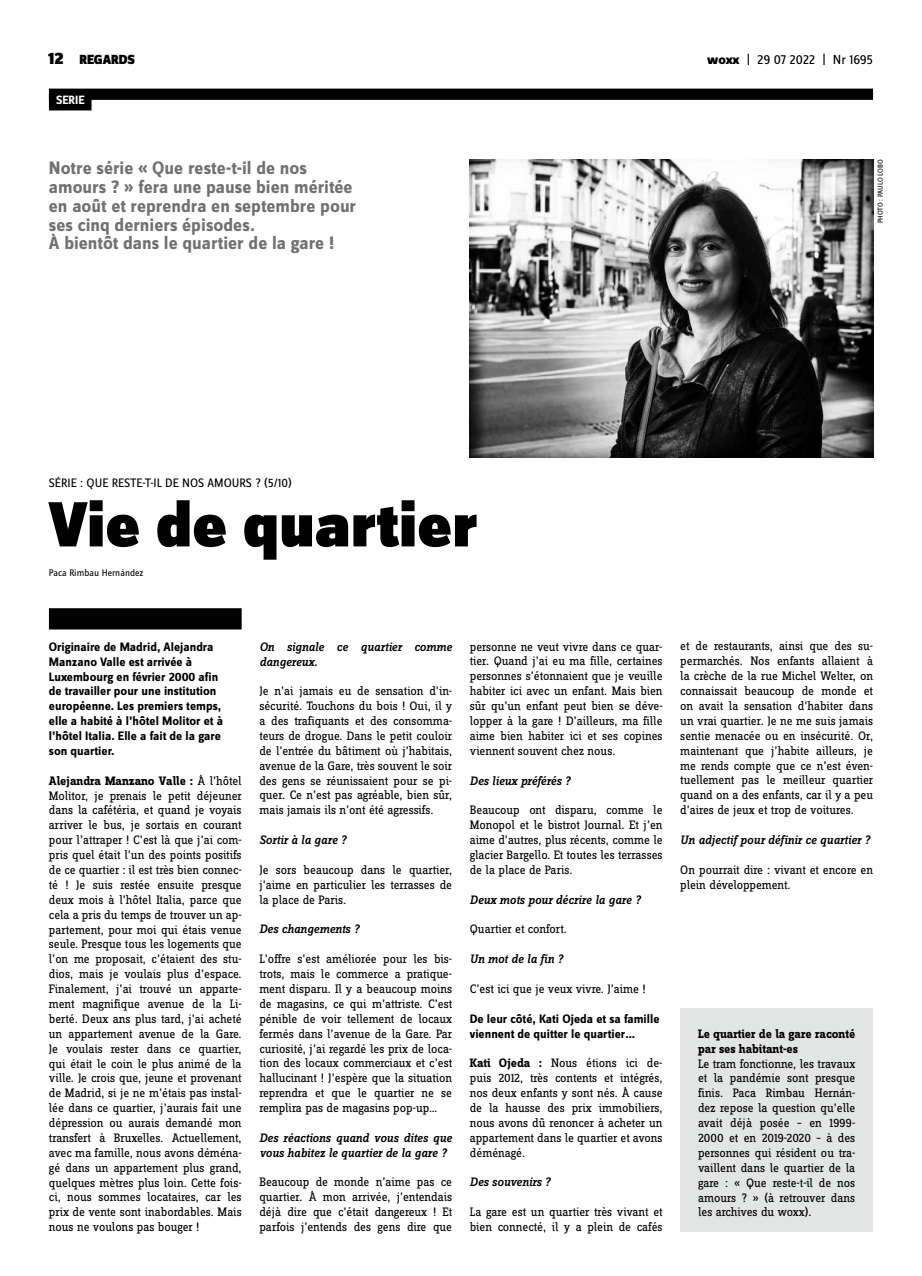
<style>
.page{position:relative;width:922px;height:1276px;background:#fff}
.page>*{position:absolute;margin:0;border:0;box-sizing:border-box;transform-origin:0 0}
.t1{font:900 66.25px "Zine Sans Dis";color:#000}
.t2{font:700 18.75px/18.8px "Zine Sans Dis";color:#707172}
.t3{font:13.75px "Zine Sans Dis";letter-spacing:-.01em;color:#000}
.t4{font:900 13.75px "Zine Sans Dis";letter-spacing:-.01em;color:#000}
.t5{font:12.75px/14.9px "Zine Slab Dis";letter-spacing:-.01em;color:#000;text-align:justify}
.t6{font:700 12.75px/14.9px "Zine Sans Dis";color:#000}
.t7{font:italic 500 12.75px/14.9px "Zine Slab Dis";color:#000}
.t8{font:12.75px "Zine Sans Dis";color:#000}
.t9{font:700 12.5px "Zine Sans Dis";color:#fff}
.t10{font:10px "Zine Sans Dis";color:#000}
.t11{font:7.5px "Zine Sans Dis";letter-spacing:-.02em;color:#000}
.s1{font-size:17.5px}
.s2{font-weight:800}
.s3{font-weight:700}
</style>
<div class="page">
<div style="left:49px;top:89px;width:823px;height:11px;background:#000"></div>
<div style="left:49px;top:608px;width:192px;height:21px;background:#000"></div>
<img style="left:469px;top:159px;width:403px;height:298px">
<div style="left:49px;top:94px;width:42px;height:16px;background:#000"></div>
<div style="left:680px;top:1008px;width:192px;height:223px;background:#e3e4e4"></div>
<p class="t4" style="left:48px;top:52px;width:88px"><span class="s1">12</span> REGARDS</p>
<p class="t3" style="left:707px;top:53px;width:167px"><span class="s2">woxx</span> | 29 07 2022 | NR 1695</p>
<p class="t9" style="left:56px;top:93px;width:30px">SERIE</p>
<p class="t2" style="left:49px;top:160px;width:309px">Notre série « Que reste-t-il de nos amours ? » fera une pause bien méritée en août et reprendra en septembre pour ses cinq derniers épisodes.<br>À bientôt dans le quartier de la gare !</p>
<p class="t11" style="left:876px;top:223px;width:65px;rotate:-90deg">PHOTO : PAULO LOBO</p>
<p class="t8" style="left:49px;top:477px;width:244px">SÉRIE : QUE RESTE-T-IL DE NOS AMOURS ? (5/10)</p>
<p class="t1" style="left:49px;top:488px;width:429px">Vie de quartier</p>
<p class="t10" style="left:49px;top:568px;width:96px">PACA RIMBAU HERNÁNDEZ</p>
<p class="t6" style="left:49px;top:640px;width:176px">Originaire de Madrid, Alejandra<br>Manzano Valle est arrivée à<br>Luxembourg en février 2000 afin de travailler pour une institution européenne. Les premiers temps, elle a habité à l’hôtel Molitor et à l’hôtel Italia. Elle a fait de la gare son quartier.</p>
<p class="t5" style="left:49px;top:773px;width:194px"><span class="s3">Alejandra Manzano Valle :</span> À l’hôtel Molitor, je prenais le petit déjeuner dans la cafétéria, et quand je voyais arriver le bus, je sortais en courant pour l’attraper ! C’est là que j’ai com&shy;pris quel était l’un des points positifs de ce quartier : il est très bien connec&shy;té ! Je suis restée ensuite presque deux mois à l’hôtel Italia, parce que cela a pris du temps de trouver un ap&shy;partement, pour moi qui étais venue seule. Presque tous les logements que l’on me proposait, c’étaient des stu&shy;dios, mais je voulais plus d’espace.<br>Finalement, j’ai trouvé un apparte&shy;ment magnifique avenue de la Li&shy;berté. Deux ans plus tard, j’ai acheté un appartement avenue de la Gare.<br>Je voulais rester dans ce quartier, qui était le coin le plus animé de la ville. Je crois que, jeune et provenant de Madrid, si je ne m’étais pas instal&shy;lée dans ce quartier, j’aurais fait une dépression ou aurais demandé mon transfert à Bruxelles. Actuellement, avec ma famille, nous avons déména&shy;gé dans un appartement plus grand, quelques mètres plus loin. Cette fois&shy;ci, nous sommes locataires, car les prix de vente sont inabordables. Mais nous ne voulons pas bouger !</p>
<p class="t7" style="left:259px;top:639px;width:194px">On signale ce quartier comme dangereux.</p>
<p class="t5" style="left:259px;top:684px;width:194px">Je n’ai jamais eu de sensation d’in&shy;sécurité. Touchons du bois ! Oui, il y a des trafiquants et des consomma&shy;teurs de drogue. Dans le petit couloir de l’entrée du bâtiment où j’habitais, avenue de la Gare, très souvent le soir des gens se réunissaient pour se pi&shy;quer. Ce n’est pas agréable, bien sûr, mais jamais ils n’ont été agressifs.</p>
<p class="t7" style="left:259px;top:832px;width:88px">Sortir à la gare ?</p>
<p class="t5" style="left:259px;top:863px;width:194px">Je sors beaucoup dans le quartier, j’aime en particulier les terrasses de la place de Paris.</p>
<p class="t7" style="left:259px;top:922px;width:101px">Des changements ?</p>
<p class="t5" style="left:259px;top:952px;width:194px">L’offre s’est améliorée pour les bis&shy;trots, mais le commerce a pratique&shy;ment disparu. Il y a beaucoup moins de magasins, ce qui m’attriste. C’est pénible de voir tellement de locaux fermés dans l’avenue de la Gare. Par curiosité, j’ai regardé les prix de loca&shy;tion des locaux commerciaux et c’est hallucinant ! J’espère que la situation reprendra et que le quartier ne se remplira pas de magasins pop-up…</p>
<p class="t7" style="left:259px;top:1130px;width:194px">Des réactions quand vous dites que vous habitez le quartier de la gare ?</p>
<p class="t5" style="left:259px;top:1175px;width:194px">Beaucoup de monde n’aime pas ce quartier. À mon arrivée, j’entendais déjà dire que c’était dangereux ! Et parfois j’entends des gens dire que</p>
<p class="t5" style="left:469px;top:639px;width:194px">personne ne veut vivre dans ce quar&shy;tier. Quand j’ai eu ma fille, certaines personnes s’étonnaient que je veuille habiter ici avec un enfant. Mais bien sûr qu’un enfant peut bien se déve&shy;lopper à la gare ! D’ailleurs, ma fille aime bien habiter ici et ses copines viennent souvent chez nous.</p>
<p class="t7" style="left:469px;top:773px;width:102px">Des lieux préférés ?</p>
<p class="t5" style="left:469px;top:803px;width:194px">Beaucoup ont disparu, comme le Monopol et le bistrot Journal. Et j’en aime d’autres, plus récents, comme le glacier Bargello. Et toutes les terrasses de la place de Paris.</p>
<p class="t7" style="left:469px;top:892px;width:172px">Deux mots pour décrire la gare ?</p>
<p class="t5" style="left:469px;top:922px;width:98px">Quartier et confort.</p>
<p class="t7" style="left:469px;top:951px;width:95px">Un mot de la fin ?</p>
<p class="t5" style="left:469px;top:981px;width:177px">C’est ici que je veux vivre. J’aime !</p>
<p class="t6" style="left:469px;top:1011px;width:191px">De leur côté, Kati Ojeda et sa famille viennent de quitter le quartier…</p>
<p class="t5" style="left:469px;top:1056px;width:194px"><span class="s3">Kati Ojeda :</span> Nous étions ici de&shy;puis 2012, très contents et intégrés, nos deux enfants y sont nés. À cause de la hausse des prix immobiliers, nous avons dû renoncer à acheter un appartement dans le quartier et avons déménagé.</p>
<p class="t7" style="left:469px;top:1174px;width:82px">Des souvenirs ?</p>
<p class="t5" style="left:469px;top:1205px;width:194px">La gare est un quartier très vivant et bien connecté, il y a plein de cafés</p>
<p class="t5" style="left:680px;top:639px;width:194px">et de restaurants, ainsi que des su&shy;permarchés. Nos enfants allaient à la crèche de la rue Michel Welter, on connaissait beaucoup de monde et on avait la sensation d’habiter dans un vrai quartier. Je ne me suis jamais sentie menacée ou en insécurité. Or, maintenant que j’habite ailleurs, je me rends compte que ce n’est éven&shy;tuellement pas le meilleur quartier quand on a des enfants, car il y a peu d’aires de jeux et trop de voitures.</p>
<p class="t7" style="left:680px;top:832px;width:191px">Un adjectif pour définir ce quartier ?</p>
<p class="t5" style="left:680px;top:862px;width:194px">On pourrait dire : vivant et encore en plein développement.</p>
<p class="t5" style="left:698px;top:1026px;width:159px;text-align:left"><span class="s3">Le quartier de la gare raconté par ses habitant-es<br></span>Le tram fonctionne, les travaux et la pandémie sont presque finis. Paca Rimbau Hernán&shy;dez repose la question qu’elle avait déjà posée – en 1999-<br>2000 et en 2019-2020 – à des personnes qui résident ou tra&shy;vaillent dans le quartier de la gare : « Que reste-t-il de nos amours ? » (à retrouver dans les archives du woxx).</p>
</div>
